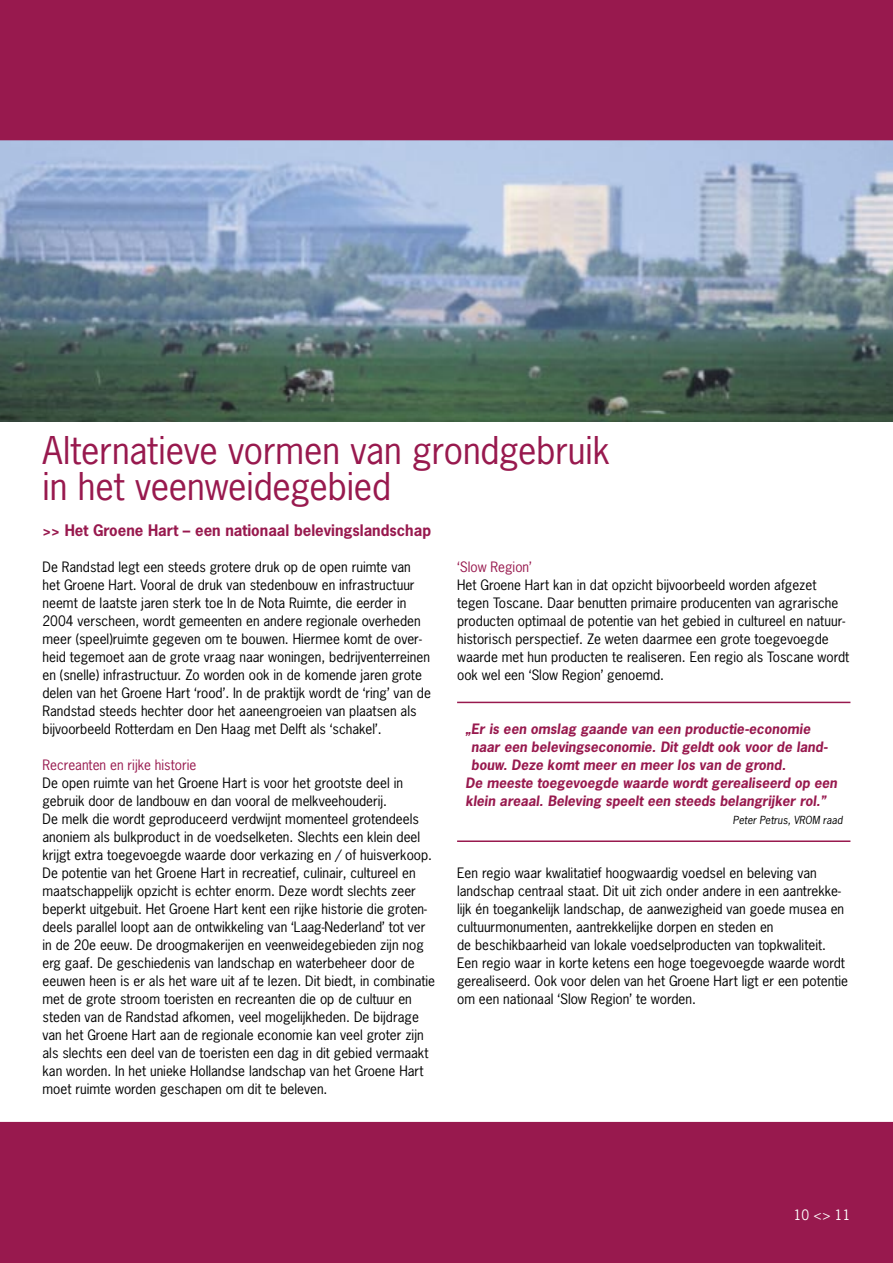
<style>
.page{position:relative;width:893px;height:1263px;background:#fff}
.page>*{position:absolute;margin:0;border:0;box-sizing:border-box;transform-origin:0 0}
.t1{font:36px "News Gothic";letter-spacing:-.005em;color:#98194e}
.t2{font:700 15px "News Gothic Std";color:#98194e}
.t3{font:13.5px/18px "News Gothic";color:#000}
.t4{font:italic 700 13.5px/18px "News Gothic Std";color:#98194e}
.t5{font:13.5px "News Gothic Std";color:#98194e}
.t6{font:13.5px "News Gothic Std";color:#fff}
.t7{font:italic 10.5px "News Gothic Std";color:#000}
</style>
<div class="page">
<div style="left:0;top:0;width:893px;height:140px;background:#98194e"></div>
<img style="left:0;top:140px;width:893px;height:281px">
<hr style="left:457px;top:702px;width:393px;height:1px;background:#98194e">
<hr style="left:457px;top:840px;width:393px;height:2px;background:#98194e">
<div style="left:0;top:1123px;width:893px;height:140px;background:#98194e"></div>
<hr style="left:0;top:1122px;width:893px;height:1px;background:#98194e">
<p class="t1" style="left:43px;top:428px;width:569px">Alternatieve vormen van grondgebruik</p>
<p class="t1" style="left:43px;top:464px;width:350px">in het veenweidegebied</p>
<p class="t2" style="left:43px;top:521px;width:390px">&gt;&gt; Het Groene Hart – een nationaal belevingslandschap</p>
<p class="t3" style="left:43px;top:558px;width:390px">De Randstad legt een steeds grotere druk op de open ruimte van het Groene Hart. Vooral de druk van stedenbouw en infrastructuur neemt de laatste jaren sterk toe In de Nota Ruimte, die eerder in 2004 verscheen, wordt gemeenten en andere regionale overheden meer (speel)ruimte gegeven om te bouwen. Hiermee komt de over&shy;heid tegemoet aan de grote vraag naar woningen, bedrijventerreinen en (snelle) infrastructuur. Zo worden ook in de komende jaren grote delen van het Groene Hart ‘rood’. In de praktijk wordt de ‘ring’ van de Randstad steeds hechter door het aaneengroeien van plaatsen als bijvoorbeeld Rotterdam en Den Haag met Delft als ‘schakel’.</p>
<p class="t5" style="left:43px;top:757px;width:155px">Recreanten en rijke historie</p>
<p class="t3" style="left:43px;top:774px;width:362px">De open ruimte van het Groene Hart is voor het grootste deel in gebruik door de landbouw en dan vooral de melkveehouderij.</p>
<p class="t3" style="left:43px;top:810px;width:394px">De melk die wordt geproduceerd verdwijnt momenteel grotendeels anoniem als bulkproduct in de voedselketen. Slechts een klein deel krijgt extra toegevoegde waarde door verkazing en / of huisverkoop.<br>De potentie van het Groene Hart in recreatief, culinair, cultureel en maatschappelijk opzicht is echter enorm. Deze wordt slechts zeer beperkt uitgebuit. Het Groene Hart kent een rijke historie die groten&shy;deels parallel loopt aan de ontwikkeling van ‘Laag-Nederland’ tot ver in de 20e eeuw. De droogmakerijen en veenweidegebieden zijn nog erg gaaf. De geschiedenis van landschap en waterbeheer door de eeuwen heen is er als het ware uit af te lezen. Dit biedt, in combinatie met de grote stroom toeristen en recreanten die op de cultuur en steden van de Randstad afkomen, veel mogelijkheden. De bijdrage van het Groene Hart aan de regionale economie kan veel groter zijn als slechts een deel van de toeristen een dag in dit gebied vermaakt kan worden. In het unieke Hollandse landschap van het Groene Hart moet ruimte worden geschapen om dit te beleven.</p>
<p class="t5" style="left:457px;top:559px;width:76px">‘Slow Region’</p>
<p class="t3" style="left:457px;top:576px;width:394px">Het Groene Hart kan in dat opzicht bijvoorbeeld worden afgezet tegen Toscane. Daar benutten primaire producenten van agrarische producten optimaal de potentie van het gebied in cultureel en natuur&shy;historisch perspectief. Ze weten daarmee een grote toegevoegde waarde met hun producten te realiseren. Een regio als Toscane wordt ook wel een ‘Slow Region’ genoemd.</p>
<p class="t4" style="left:471px;top:720px;width:358px;text-indent:-6px">„ Er is een omslag gaande van een productie-economie naar een belevingseconomie. Dit geldt ook voor de land&shy;bouw. Deze komt meer en meer los van de grond.</p>
<p class="t4" style="left:466px;top:774px;width:373px">De meeste toegevoegde waarde wordt gerealiseerd op een klein areaal. Beleving speelt een steeds belangrijker rol.”</p>
<p class="t7" style="left:733px;top:814px;width:111px">Peter Petrus, VROM raad</p>
<p class="t3" style="left:457px;top:864px;width:361px">Een regio waar kwalitatief hoogwaardig voedsel en beleving van</p>
<p class="t3" style="left:457px;top:882px;width:389px">landschap centraal staat. Dit uit zich onder andere in een aantrekke&shy;lijk én toegankelijk landschap, de aanwezigheid van goede musea en cultuurmonumenten, aantrekkelijke dorpen en steden en</p>
<p class="t3" style="left:457px;top:936px;width:392px">de beschikbaarheid van lokale voedselproducten van topkwaliteit.<br>Een regio waar in korte ketens een hoge toegevoegde waarde wordt gerealiseerd. Ook voor delen van het Groene Hart ligt er een potentie om een nationaal ‘Slow Region’ te worden.</p>
<p class="t6" style="left:794px;top:1207px;width:58px">10 &lt;&gt; 11</p>
</div>
